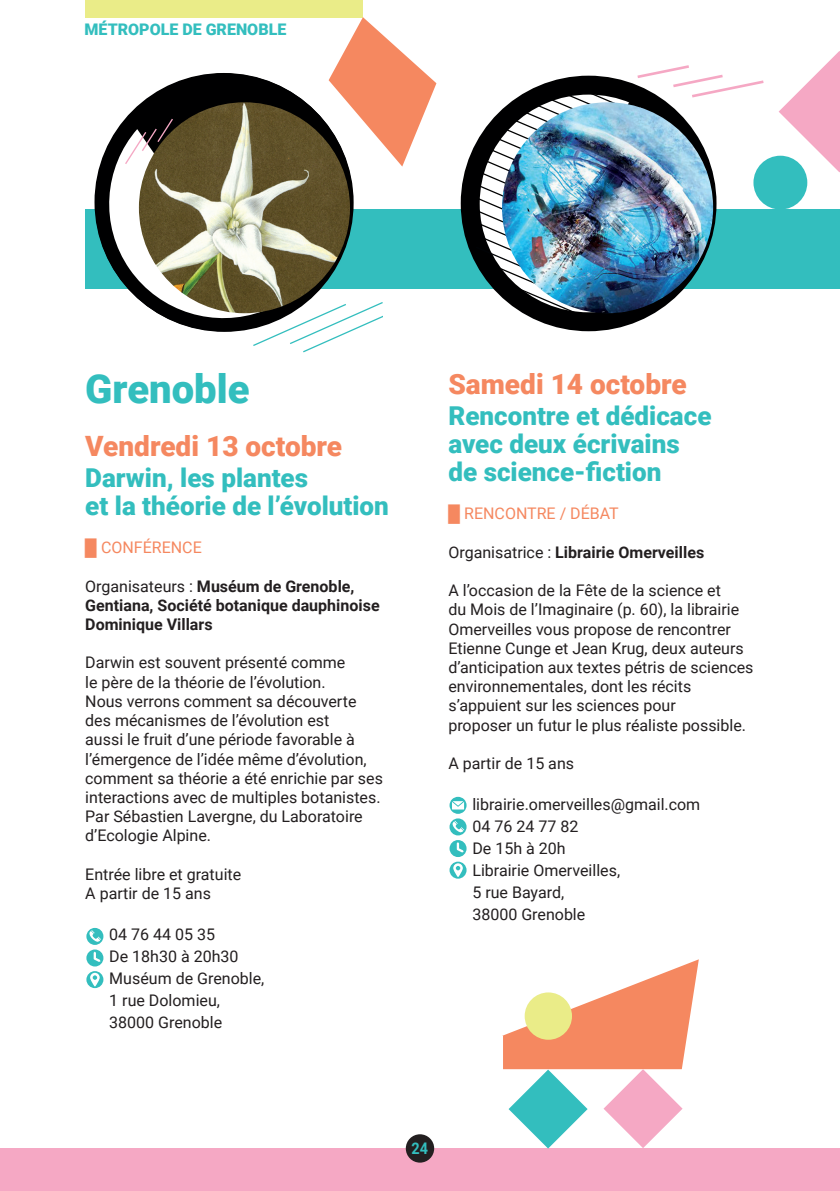
<style>
.page{position:relative;width:840px;height:1191px;background:#fff}
.page>*{position:absolute;margin:0;border:0;box-sizing:border-box;transform-origin:0 0}
.t1{font:900 40px "Roboto";color:#33bebe}
.t2{font:900 28px "Roboto";color:#f58860}
.t3{font:900 26px/28px "Roboto";color:#33bebe}
.t4{font:16px/19.2px "Roboto";color:#231f20}
.t5{font:700 16px/19.2px "Roboto";color:#231f20}
.t6{font:16px "Roboto";color:#f58860}
.t7{font:900 16px "Roboto";color:#33bebe}
.texte_courant{font:700 16px "Roboto";color:#33bebe;scale:.9 1}
.s1{font-family:"Arial"}
.s2{font-weight:400}
</style>
<div class="page">
<svg style="left:778px;top:51px;width:61px;height:121px"></svg>
<div style="left:85px;top:209px;width:754px;height:80px;background:#33bebe"></div>
<div style="left:0;top:1148px;width:839px;height:43px;background:#f5a8c4"></div>
<div style="left:405px;top:1134px;width:29px;height:28px;background:#231f20;border-radius:50%"></div>
<hr style="left:839px;top:1148px;width:1px;height:43px;background:#f5a8c4">
<svg style="left:449px;top:797px;width:17px;height:81px"></svg>
<svg style="left:86px;top:928px;width:17px;height:60px"></svg>
<img style="left:468px;top:65px;width:298px;height:261px">
<div style="left:753px;top:156px;width:53px;height:53px;background:#33bebe;border-radius:50%"></div>
<div style="left:85px;top:0;width:278px;height:17px;background:#eaec88"></div>
<svg style="left:502px;top:959px;width:196px;height:189px"></svg>
<div style="left:524px;top:992px;width:47px;height:47px;background:#eaec88;border-radius:50%"></div>
<svg style="left:98px;top:17px;width:338px;height:336px"></svg>
<p class="t7" style="left:84px;top:18px;width:203px">MÉTROPOLE DE GRENOBLE</p>
<p class="t1" style="left:85px;top:360px;width:166px">Grenoble</p>
<p class="t2" style="left:85px;top:426px;width:258px">Vendredi 13 octobre</p>
<p class="t3" style="left:85px;top:462px;width:224px">Darwin, les plantes</p>
<p class="t3" style="left:85px;top:490px;width:305px">et la théorie de l’évolution</p>
<p class="t6" style="left:85px;top:536px;width:118px"><span class="s1">█</span> CONFÉRENCE</p>
<p class="t5" style="left:85px;top:576px;width:296px"><span class="s2">Organisateurs :</span> Muséum de Grenoble,<br>Gentiana, Société botanique dauphinoise</p>
<p class="t5" style="left:85px;top:614px;width:129px">Dominique Villars</p>
<p class="t4" style="left:85px;top:652px;width:261px">Darwin est souvent présenté comme</p>
<p class="t4" style="left:85px;top:672px;width:242px">le père de la théorie de l’évolution.</p>
<p class="t4" style="left:85px;top:691px;width:272px">Nous verrons comment sa découverte</p>
<p class="t4" style="left:85px;top:710px;width:245px">des mécanismes de l’évolution est</p>
<p class="t4" style="left:85px;top:729px;width:299px">aussi le fruit d’une période favorable à l’émergence de l’idée même d’évolution, comment sa théorie a été enrichie par ses interactions avec de multiples botanistes.<br>Par Sébastien Lavergne, du Laboratoire</p>
<p class="t4" style="left:85px;top:825px;width:127px">d’Ecologie Alpine.</p>
<p class="t4" style="left:85px;top:864px;width:157px">Entrée libre et gratuite</p>
<p class="t4" style="left:85px;top:883px;width:127px">A partir de 15 ans</p>
<p class="t4" style="left:109px;top:924px;width:107px">04 76 44 05 35</p>
<p class="t4" style="left:109px;top:946px;width:131px">De 18h30 à 20h30</p>
<p class="t4" style="left:109px;top:968px;width:156px">Muséum de Grenoble,</p>
<p class="t4" style="left:109px;top:990px;width:112px">1 rue Dolomieu,</p>
<p class="t4" style="left:109px;top:1012px;width:114px">38000 Grenoble</p>
<p class="t2" style="left:448px;top:364px;width:240px">Samedi 14 octobre</p>
<p class="t3" style="left:448px;top:401px;width:264px">Rencontre et dédicace avec deux écrivains</p>
<p class="t3" style="left:448px;top:457px;width:214px">de science-fiction</p>
<p class="t6" style="left:448px;top:502px;width:172px"><span class="s1">█</span> RENCONTRE / DÉBAT</p>
<p class="t5" style="left:448px;top:542px;width:257px"><span class="s2">Organisatrice :</span> Librairie Omerveilles</p>
<p class="t4" style="left:448px;top:580px;width:306px">A l’occasion de la Fête de la science et<br>du Mois de l’Imaginaire (p. 60), la librairie Omerveilles vous propose de rencontrer Etienne Cunge et Jean Krug, deux auteurs d’anticipation aux textes pétris de sciences environnementales, dont les récits s’appuient sur les sciences pour</p>
<p class="t4" style="left:448px;top:715px;width:299px">proposer un futur le plus réaliste possible.</p>
<p class="t4" style="left:448px;top:753px;width:127px">A partir de 15 ans</p>
<p class="t4" style="left:472px;top:794px;width:229px">librairie.omerveilles@gmail.com</p>
<p class="t4" style="left:472px;top:816px;width:107px">04 76 24 77 82</p>
<p class="t4" style="left:472px;top:838px;width:95px">De 15h à 20h</p>
<p class="t4" style="left:472px;top:860px;width:149px">Librairie Omerveilles,</p>
<p class="t4" style="left:472px;top:881px;width:114px;line-height:22px">5 rue Bayard,<br>38000 Grenoble</p>
<p class="texte_courant" style="left:411px;top:1137px;width:20px">24</p>
</div>
